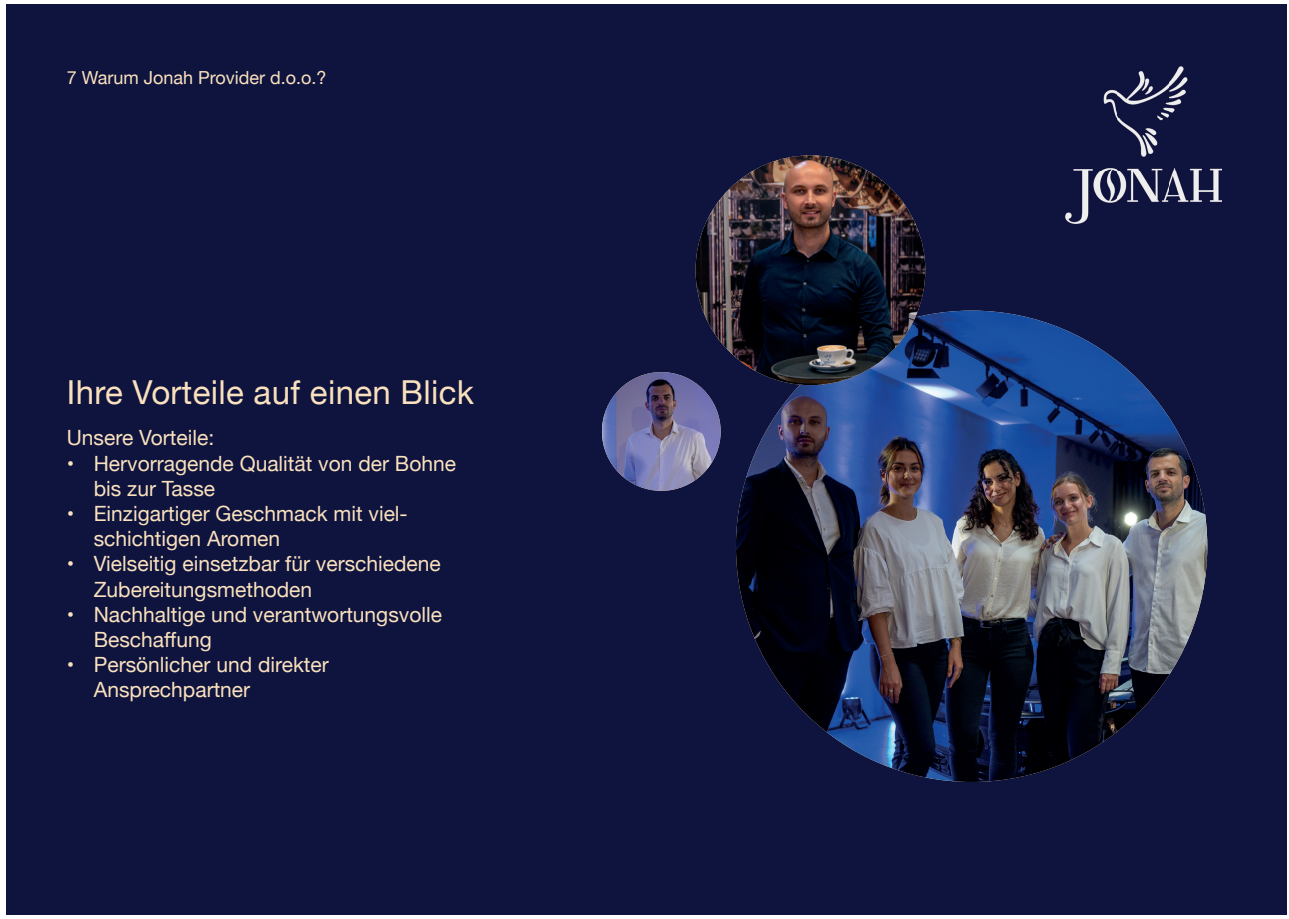
<style>
.page{position:relative;width:1289px;height:919px;background:#fff}
.page>*{position:absolute;margin:0;border:0;box-sizing:border-box;transform-origin:0 0}
.t1{font:33px "Helvetica Neue";letter-spacing:.01em;color:#fae1be}
.t2{font:21px/25.2px "Helvetica Neue";color:#fae1be}
.t3{font:18px "Helvetica Neue";color:#fae1be}
</style>
<div class="page">
<div style="left:6px;top:4px;width:1280px;height:910px;background:#0f143e"></div>
<img style="left:1065px;top:67px;width:155px;height:156px">
<div style="left:1093px;top:209px;width:129px;height:12px;background:#0f143e"></div>
<img style="left:602px;top:372px;width:118px;height:119px;border-radius:59px">
<img style="left:736px;top:310px;width:471px;height:472px;border-radius:235px">
<img style="left:695px;top:155px;width:230px;height:230px;border-radius:115px">
<p class="t3" style="left:67px;top:65px;width:261px">7 Warum Jonah Provider d.o.o.?</p>
<h1 class="t1" style="left:67px;top:368px;width:409px">Ihre Vorteile auf einen Blick</h1>
<p class="t2" style="left:67px;top:426px;width:149px">Unsere Vorteile:</p>
<p class="t2" style="left:94px;top:451px;width:364px;text-indent:-27px">• Hervorragende Qualität von der Bohne bis zur Tasse</p>
<p class="t2" style="left:94px;top:502px;width:315px;text-indent:-27px">• Einzigartiger Geschmack mit viel&shy;schichtigen Aromen</p>
<p class="t2" style="left:94px;top:552px;width:348px;text-indent:-27px">• Vielseitig einsetzbar für verschiedene<br>Zubereitungsmethoden</p>
<p class="t2" style="left:94px;top:603px;width:350px;text-indent:-27px">• Nachhaltige und verantwortungsvolle<br>Beschaffung</p>
<p class="t2" style="left:94px;top:653px;width:236px;text-indent:-27px">• Persönlicher und direkter<br>Ansprechpartner</p>
</div>
